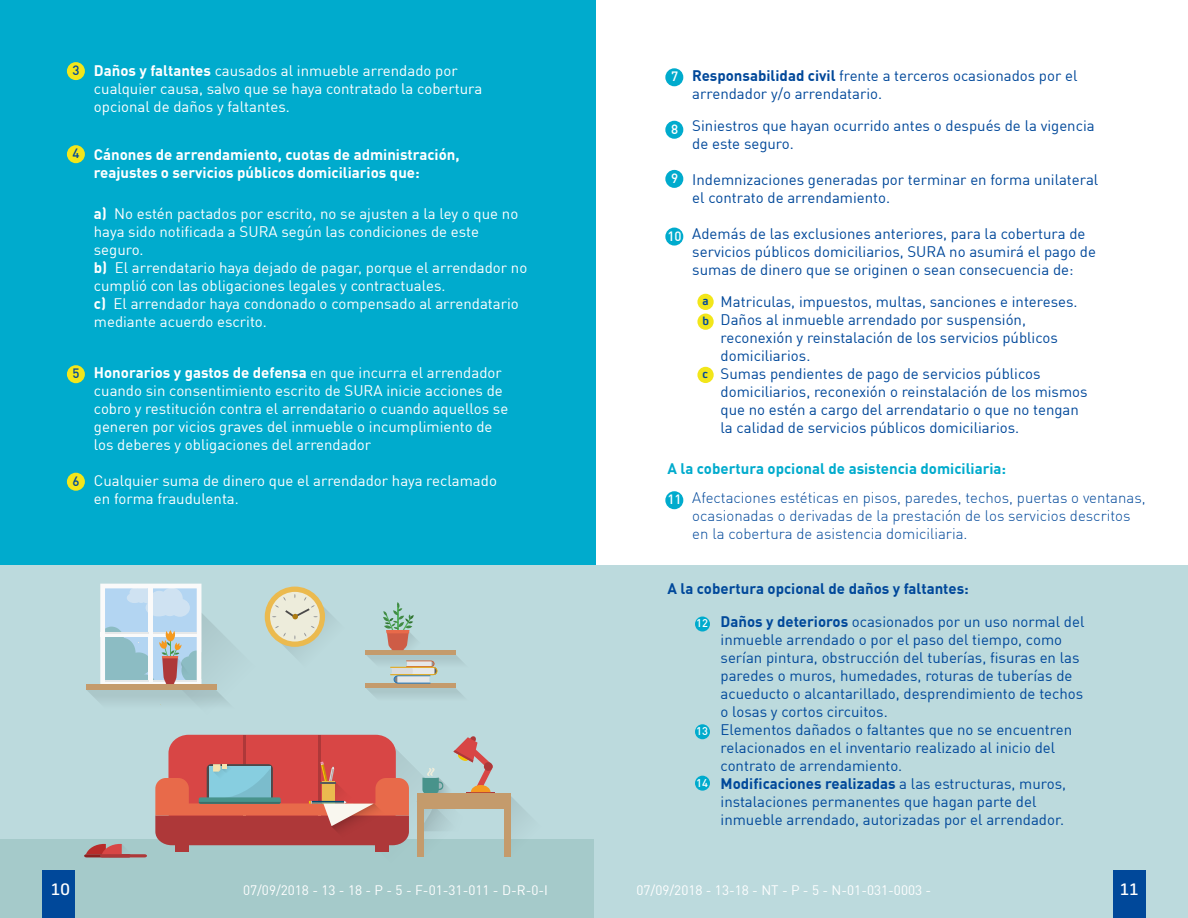
<style>
.page{position:relative;width:1188px;height:918px;background:#fff}
.page>*{position:absolute;margin:0;border:0;box-sizing:border-box;transform-origin:0 0}
.t1{font:500 17.85px "FS Joey";color:#fff}
.t2{font:15px/18px "DIN Offc";color:#00489a}
.t3{font:15px/18px "DIN Offc";color:#fff}
.t4{font:300 15px/18px "DIN Offc";color:#00489a}
.t5{font:700 15px/18px "DIN Offc";color:#fff}
.t6{font:700 15px "DIN Offc";color:#00abcd}
.t7{font:700 15px "DIN Offc";color:#00489a}
.t8{font:13.5px "DIN Offc";color:#fff}
.t9{font:500 13.2px "DIN Offc";color:#fff}
.t10{font:500 13.2px "DIN Offc";color:#00489a}
.t11{font:700 12.45px/19.8px "FS Joey";color:#00489a}
.t12{font:500 11.1px "DIN Offc";color:#fff}
.s1{font-weight:700}
</style>
<div class="page">
<div style="left:0;top:0;width:596px;height:565px;background:#00abcd"></div>
<div style="left:67px;top:62px;width:18px;height:18px;background:#f2e61a;border-radius:50%"></div>
<div style="left:67px;top:145px;width:18px;height:18px;background:#f2e61a;border-radius:50%"></div>
<div style="left:67px;top:365px;width:18px;height:18px;background:#f2e61a;border-radius:50%"></div>
<div style="left:67px;top:473px;width:18px;height:18px;background:#f2e61a;border-radius:50%"></div>
<div style="left:665px;top:68px;width:18px;height:18px;background:#00abcd;border-radius:50%"></div>
<div style="left:665px;top:121px;width:18px;height:18px;background:#00abcd;border-radius:50%"></div>
<div style="left:665px;top:170px;width:18px;height:18px;background:#00abcd;border-radius:50%"></div>
<div style="left:665px;top:228px;width:18px;height:18px;background:#00abcd;border-radius:50%"></div>
<div style="left:665px;top:491px;width:18px;height:18px;background:#00abcd;border-radius:50%"></div>
<div style="left:0;top:565px;width:1188px;height:353px;background:#bcdadd"></div>
<div style="left:0;top:839px;width:594px;height:79px;background:#a5caca"></div>
<svg style="left:511px;top:797px;width:14px;height:29px"></svg>
<hr style="left:243px;top:735px;width:3px;height:78px;background:#ae3839">
<hr style="left:318px;top:735px;width:3px;height:78px;background:#ae3839">
<svg style="left:86px;top:584px;width:142px;height:121px"></svg>
<hr style="left:466px;top:792px;width:28px;height:2px;background:#ae3839">
<svg style="left:84px;top:844px;width:63px;height:13px"></svg>
<svg style="left:365px;top:602px;width:98px;height:94px"></svg>
<div style="left:265px;top:587px;width:60px;height:60px;background:#ebba4f;border-radius:50%"></div>
<svg style="left:270px;top:592px;width:50px;height:50px"></svg>
<svg style="left:272px;top:594px;width:61px;height:61px"></svg>
<div style="left:418px;top:794px;width:93px;height:15px;background:#c49b6c"></div>
<div style="left:504px;top:795px;width:7px;height:62px;background:#c49b6c"></div>
<svg style="left:155px;top:736px;width:338px;height:121px"></svg>
<div style="left:697px;top:294px;width:17px;height:16px;background:#f2e61a;border-radius:50%"></div>
<div style="left:697px;top:314px;width:17px;height:16px;background:#f2e61a;border-radius:50%"></div>
<div style="left:697px;top:367px;width:17px;height:16px;background:#f2e61a;border-radius:50%"></div>
<div style="left:695px;top:617px;width:15px;height:15px;background:#00abcd;border-radius:50%"></div>
<div style="left:695px;top:724px;width:15px;height:15px;background:#00abcd;border-radius:50%"></div>
<div style="left:695px;top:776px;width:15px;height:15px;background:#00abcd;border-radius:50%"></div>
<div style="left:43px;top:871px;width:32px;height:47px;background:#00489a"></div>
<div style="left:1113px;top:871px;width:32px;height:47px;background:#00489a"></div>
<p class="t10" style="left:73px;top:61px;width:9px">3</p>
<p class="t10" style="left:73px;top:145px;width:9px">4</p>
<p class="t3" style="left:94px;top:61px;width:390px"><span class="s1">Daños y faltantes</span> causados al inmueble arrendado por cualquier causa, salvo que se haya contratado la cobertura opcional de daños y faltantes.</p>
<p class="t5" style="left:94px;top:145px;width:367px">Cánones de arrendamiento, cuotas de administración, reajustes o servicios públicos domiciliarios que:</p>
<p class="t3" style="left:94px;top:204px;width:435px"><span class="s1">a)</span> No estén pactados por escrito, no se ajusten a la ley o que no haya sido notificada a SURA según las condiciones de este seguro.<br><span class="s1">b)</span> El arrendatario haya dejado de pagar, porque el arrendador no cumplió con las obligaciones legales y contractuales.<br><span class="s1">c)</span> El arrendador haya condonado o compensado al arrendatario mediante acuerdo escrito.</p>
<p class="t10" style="left:73px;top:365px;width:9px">5</p>
<p class="t10" style="left:73px;top:473px;width:9px">6</p>
<p class="t3" style="left:94px;top:363px;width:416px"><span class="s1">Honorarios y gastos de defensa</span> en que incurra el arrendador cuando sin consentimiento escrito de SURA inicie acciones de cobro y restitución contra el arrendatario o cuando aquellos se generen por vicios graves del inmueble o incumplimiento de los deberes y obligaciones del arrendador</p>
<p class="t3" style="left:94px;top:471px;width:405px">Cualquier suma de dinero que el arrendador haya reclamado en forma fraudulenta.</p>
<p class="t9" style="left:671px;top:68px;width:9px">7</p>
<p class="t9" style="left:671px;top:121px;width:9px">8</p>
<p class="t9" style="left:671px;top:170px;width:9px">9</p>
<p class="t9" style="left:668px;top:228px;width:16px">10</p>
<p class="t2" style="left:692px;top:66px;width:387px"><span class="s1">Responsabilidad civil</span> frente a terceros ocasionados por el arrendador y/o arrendatario.</p>
<p class="t2" style="left:692px;top:117px;width:404px">Siniestros que hayan ocurrido antes o después de la vigencia de este seguro.</p>
<p class="t2" style="left:692px;top:171px;width:407px">Indemnizaciones generadas por terminar en forma unilateral el contrato de arrendamiento.</p>
<p class="t2" style="left:692px;top:225px;width:405px">Además de las exclusiones anteriores, para la cobertura de servicios públicos domiciliarios, SURA no asumirá el pago de sumas de dinero que se originen o sean consecuencia de:</p>
<p class="t2" style="left:721px;top:293px;width:369px">Matriculas, impuestos, multas, sanciones e intereses.<br>Daños al inmueble arrendado por suspensión, reconexión y reinstalación de los servicios públicos domiciliarios.<br>Sumas pendientes de pago de servicios públicos domiciliarios, reconexión o reinstalación de los mismos que no estén a cargo del arrendatario o que no tengan la calidad de servicios públicos domiciliarios.</p>
<p class="t11" style="left:702px;top:290px;width:8px">a b</p>
<p class="t11" style="left:702px;top:363px;width:7px">c</p>
<p class="t6" style="left:668px;top:459px;width:340px">A la cobertura opcional de asistencia domiciliaria:</p>
<p class="t9" style="left:668px;top:491px;width:16px">11</p>
<p class="t4" style="left:692px;top:488px;width:455px">Afectaciones estéticas en pisos, paredes, techos, puertas o ventanas, ocasionadas o derivadas de la prestación de los servicios descritos en la cobertura de asistencia domiciliaria.</p>
<p class="t7" style="left:668px;top:579px;width:303px">A la cobertura opcional de daños y faltantes:</p>
<p class="t12" style="left:696px;top:616px;width:13px">12</p>
<p class="t12" style="left:696px;top:724px;width:13px">13</p>
<p class="t12" style="left:696px;top:776px;width:13px">14</p>
<p class="t2" style="left:721px;top:613px;width:365px"><span class="s1">Daños y deterioros</span> ocasionados por un uso normal del inmueble arrendado o por el paso del tiempo, como serían pintura, obstrucción del tuberías, fisuras en las paredes o muros, humedades, roturas de tuberías de acueducto o alcantarillado, desprendimiento de techos o losas y cortos circuitos.<br>Elementos dañados o faltantes que no se encuentren relacionados en el inventario realizado al inicio del contrato de arrendamiento.<br><span class="s1">Modificaciones realizadas</span> a las estructuras, muros, instalaciones permanentes que hagan parte del inmueble arrendado, autorizadas por el arrendador.</p>
<p class="t1" style="left:51px;top:876px;width:20px">10</p>
<p class="t8" style="left:243px;top:882px;width:307px">07/09/2018 - 13 - 18 - P - 5 - F-01-31-011 - D-R-0-I</p>
<p class="t8" style="left:637px;top:882px;width:296px">07/09/2018 - 13-18 - NT - P - 5 - N-01-031-0003 -</p>
<p class="t1" style="left:1120px;top:876px;width:20px">11</p>
</div>
